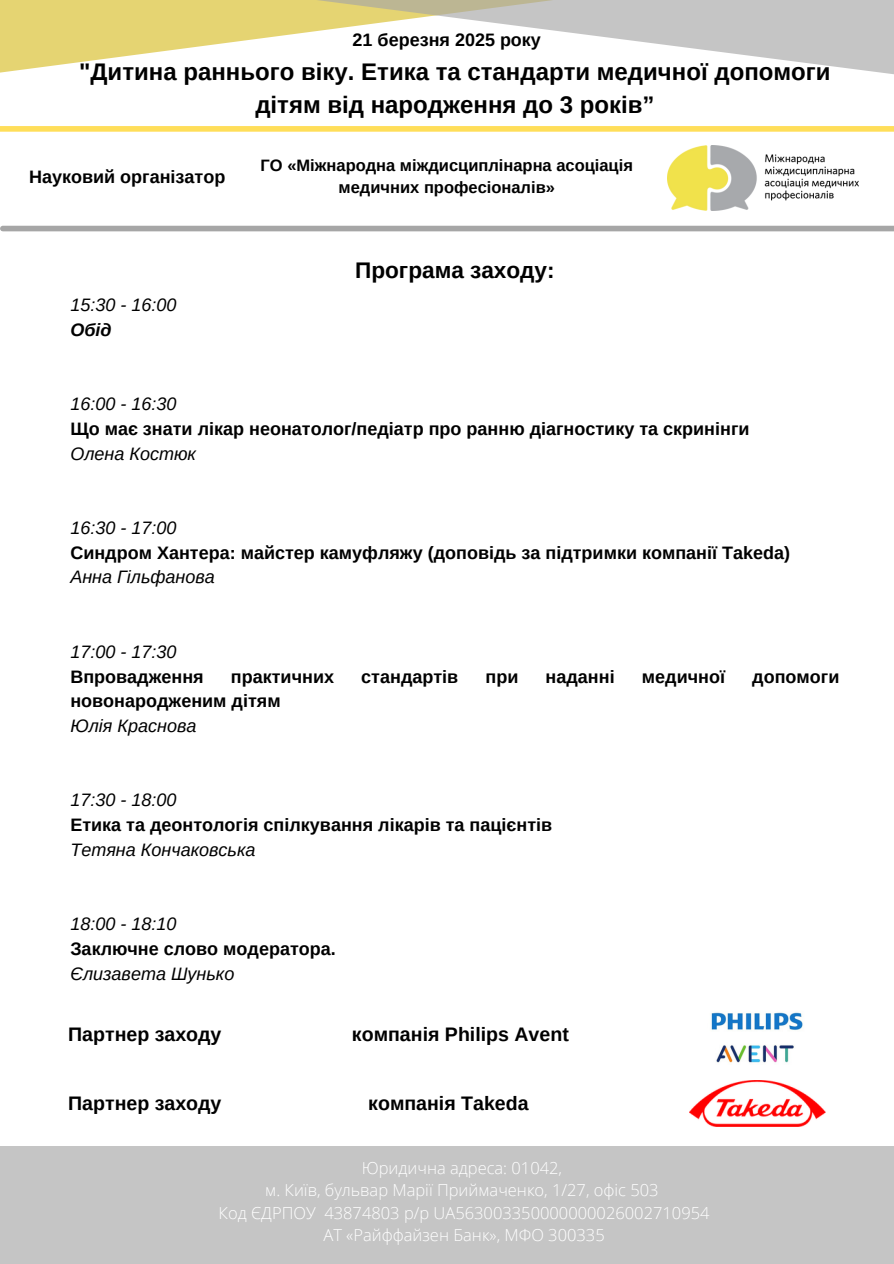
<style>
.page{position:relative;width:894px;height:1264px;background:#fff}
.page>*{position:absolute;margin:0;border:0;box-sizing:border-box;transform-origin:0 0}
.t1{font:700 24px/32.7px "Arimo";color:#000;text-align:center}
.t2{font:700 22.5px "Arimo";color:#000}
.t3{font:700 19.5px "Arimo";color:#000}
.t4{font:700 18px/24.8px "Arimo";color:#000}
.t5{font:italic 18px/24.8px "Arimo";color:#000}
.t6{font:300 16.5px "Open Sans";color:#fff}
.t7{font:700 16.5px/22.5px "Arimo";color:#000;text-align:center}
.s1{font-weight:700}
.s2{font-weight:400;font-style:italic}
.s3{font-weight:700;font-style:normal}
</style>
<div class="page">
<div style="left:0;top:0;width:45px;height:73px;background:#e5d472"></div>
<svg style="left:45px;top:0;width:848px;height:74px"></svg>
<div style="left:0;top:126px;width:893px;height:6px;background:#ffde59"></div>
<div style="left:3px;top:226px;width:890px;height:5px;background:#a6a6a6"></div>
<img style="left:667px;top:145px;width:191px;height:66px">
<div style="left:0;top:1146px;width:893px;height:117px;background:#c5c5c5"></div>
<img style="left:711px;top:1012px;width:92px;height:51px">
<img style="left:689px;top:1080px;width:136px;height:46px">
<p class="t4" style="left:352px;top:28px;width:190px">21 березня 2025 року</p>
<p class="t1" style="left:79px;top:56px;width:752px">"Дитина раннього віку. Етика та стандарти медичної допомоги дітям від народження до 3 років”</p>
<h1 class="t4" style="left:29px;top:164px;width:198px">Науковий організатор</h1>
<h3 class="t7" style="left:260px;top:154px;width:374px">ГО «Міжнародна міждисциплінарна асоціація медичних професіоналів»</h3>
<p class="t5" style="left:70px;top:292px;width:107px">15:30 - 16:00<br><span class="s1">Обід</span></p>
<h4 class="t2" style="left:355px;top:257px;width:201px">Програма заходу:</h4>
<p class="t4" style="left:70px;top:391px;width:680px"><span class="s2">16:00 - 16:30<br></span>Що має знати лікар неонатолог/педіатр про ранню діагностику та скринінги<br><span class="s2">Олена Костюк</span></p>
<h2 class="t4" style="left:70px;top:515px;width:721px"><span class="s2">16:30 - 17:00<br></span>Синдром Хантера: майстер камуфляжу (доповідь за підтримки компанії Takeda)<br><span class="s2">Анна Гільфанова</span></h2>
<h1 class="t4" style="left:70px;top:639px;width:135px"><span class="s2">17:00 - 17:30<br></span>Впровадження</h1>
<h1 class="t4" style="left:231px;top:664px;width:105px">практичних</h1>
<h1 class="t4" style="left:361px;top:664px;width:98px">стандартів</h1>
<h1 class="t4" style="left:485px;top:664px;width:34px">при</h1>
<h1 class="t4" style="left:545px;top:664px;width:70px">наданні</h1>
<h1 class="t4" style="left:641px;top:664px;width:85px">медичної</h1>
<h1 class="t4" style="left:752px;top:664px;width:89px">допомоги</h1>
<h1 class="t4" style="left:70px;top:688px;width:212px">новонародженим дітям<br><span class="s2">Юлія Краснова</span></h1>
<p class="t4" style="left:70px;top:787px;width:483px"><span class="s2">17:30 - 18:00<br></span>Етика та деонтологія спілкування лікарів та пацієнтів<br><span class="s2">Тетяна Кончаковська</span></p>
<h2 class="t5" style="left:70px;top:911px;width:267px">18:00 - 18:10<br><span class="s3">Заключне слово модератора.<br></span>Єлизавета Шунько</h2>
<h3 class="t3" style="left:68px;top:1023px;width:155px">Партнер заходу</h3>
<h3 class="t3" style="left:352px;top:1023px;width:218px">компанія Philips Avent</h3>
<h2 class="t3" style="left:68px;top:1092px;width:155px">Партнер заходу</h2>
<h2 class="t3" style="left:368px;top:1092px;width:162px">компанія Takeda</h2>
<h3 class="t6" style="left:362px;top:1156px;width:202px">Юридична адреса: 01042,</h3>
<h3 class="t6" style="left:265px;top:1178px;width:395px">м. Київ, бульвар Марії Приймаченко, 1/27, офіс 503</h3>
<h3 class="t6" style="left:218px;top:1201px;width:492px">Код ЄДРПОУ 43874803 р/р UA563003350000000026002710954</h3>
<h3 class="t6" style="left:323px;top:1223px;width:283px">АТ «Райффайзен Банк», МФО 300335</h3>
</div>
